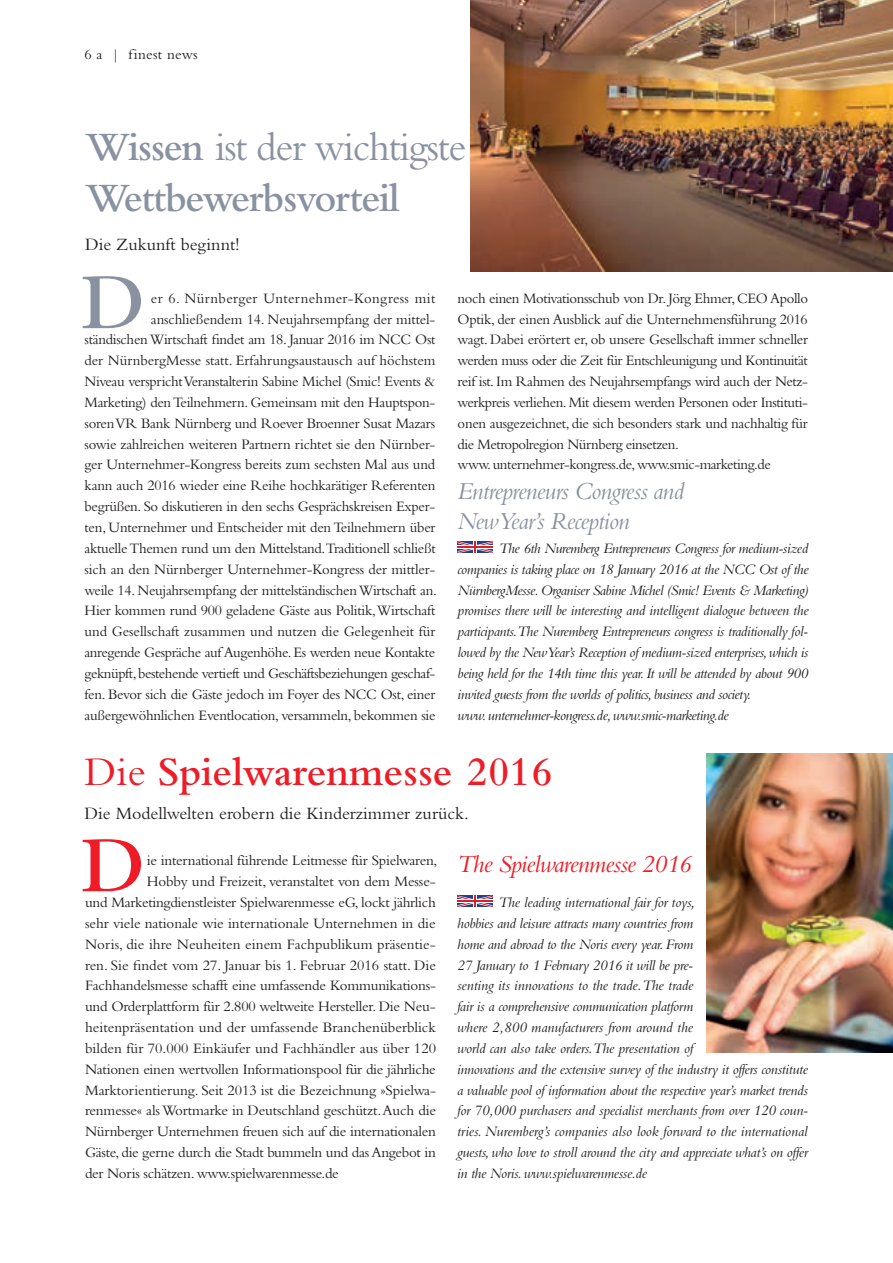
<style>
.page{position:relative;width:893px;height:1263px;background:#fff}
.page>*{position:absolute;margin:0;border:0;box-sizing:border-box;transform-origin:0 0}
.t1{font:600 82.5px "Bembo";color:#ee1c27}
.t2{font:600 82.5px "Bembo";color:#8a92a1}
.t3{font:600 42px/50.4px "Bembo";letter-spacing:-.03em;color:#8a92a1}
.t4{font:600 42px "Bembo";color:#ee1c27}
.t5{font:italic 25.5px/30.6px "Bembo";letter-spacing:-.03em;color:#8a92a1}
.t6{font:italic 25.5px "Bembo";letter-spacing:-.03em;color:#ee1c27}
.t7{font:18px "Bembo";color:#231f20}
.t8{font:15px/20.9px "Bembo";letter-spacing:-.02em;color:#231f20;text-align:right}
.t9{font:italic 15px/20.9px "Bembo";letter-spacing:-.02em;color:#231f20}
.t10{font:15px "Bembo";color:#231f20}
.t11{font:15px "Bembo";letter-spacing:.02em;color:#231f20}
.s1{font-weight:400}
</style>
<div class="page">
<svg style="left:457px;top:896px;width:35px;height:11px"></svg>
<svg style="left:458px;top:541px;width:35px;height:12px"></svg>
<img style="left:470px;top:0;width:423px;height:271px">
<img style="left:706px;top:754px;width:187px;height:299px">
<p class="t11" style="left:84px;top:45px;width:115px">6 a | finest news</p>
<h2 class="t3" style="left:85px;top:122px;width:383px">Wissen <span class="s1">ist der wichtigste<br></span>Wettbewerbsvorteil</h2>
<p class="t7" style="left:85px;top:234px;width:156px">Die Zukunft beginnt!</p>
<h1 class="t2" style="left:81px;top:257px;width:66px">D</h1>
<p class="t8" style="left:85px;top:287px;width:354px">er 6. Nürnberger Unternehmer-Kongress mit anschließendem 14. Neujahrsempfang der mittel-<br>ständischen Wirtschaft findet am 18. Januar 2016 im NCC Ost der NürnbergMesse statt. Erfahrungsaustausch auf höchstem Niveau verspricht Veranstalterin Sabine Michel (Smic! Events &amp; Marketing) den Teilnehmern. Gemeinsam mit den Hauptspon&shy;soren VR Bank Nürnberg und Roever Broenner Susat Mazars sowie zahlreichen weiteren Partnern richtet sie den Nürnber&shy;ger Unternehmer-Kongress bereits zum sechsten Mal aus und kann auch 2016 wieder eine Reihe hochkarätiger Referenten begrüßen. So diskutieren in den sechs Gesprächskreisen Exper&shy;ten, Unternehmer und Entscheider mit den Teilnehmern über aktuelle Themen rund um den Mittelstand.Traditionell schließt sich an den Nürnberger Unternehmer-Kongress der mittler&shy;weile 14. Neujahrsempfang der mittelständischen Wirtschaft an.<br>Hier kommen rund 900 geladene Gäste aus Politik,Wirtschaft und Gesellschaft zusammen und nutzen die Gelegenheit für anregende Gespräche auf Augenhöhe. Es werden neue Kontakte geknüpft, bestehende vertieft und Geschäftsbeziehungen geschaf&shy;fen. Bevor sich die Gäste jedoch im Foyer des NCC Ost, einer außergewöhnlichen Eventlocation, versammeln, bekommen sie</p>
<p class="t8" style="left:458px;top:287px;width:352px;text-align:left">noch einen Motivationsschub von Dr. Jörg Ehmer, CEO Apollo Optik, der einen Ausblick auf die Unternehmensführung 2016 wagt. Dabei erörtert er, ob unsere Gesellschaft immer schneller werden muss oder die Zeit für Entschleunigung und Kontinuität reif ist. Im Rahmen des Neujahrsempfangs wird auch der Netz&shy;werkpreis verliehen. Mit diesem werden Personen oder Instituti&shy;onen ausgezeichnet, die sich besonders stark und nachhaltig für die Metropolregion Nürnberg einsetzen.<br>www. unternehmer-kongress.de, www.smic-marketing.de</p>
<h3 class="t5" style="left:457px;top:475px;width:229px">Entrepreneurs Congress and<br>New Year’s Reception</h3>
<p class="t9" style="left:458px;top:537px;width:352px;text-indent:41px">The 6th Nuremberg Entrepreneurs Congress for medium-sized companies is taking place on 18 January 2016 at the NCC Ost of the NürnbergMesse. Organiser Sabine Michel (Smic! Events &amp; Marketing) promises there will be interesting and intelligent dialogue between the participants.The Nuremberg Entrepreneurs congress is traditionally fol&shy;lowed by the New Year’s Reception of medium-sized enterprises, which is being held for the 14th time this year. It will be attended by about 900 invited guests from the worlds of politics, business and society.<br>www. unternehmer-kongress.de, www.smic-marketing.de</p>
<h2 class="t4" style="left:85px;top:748px;width:470px"><span class="s1">Die</span> Spielwarenmesse 2016</h2>
<p class="t7" style="left:85px;top:802px;width:386px">Die Modellwelten erobern die Kinderzimmer zurück.</p>
<h1 class="t1" style="left:81px;top:819px;width:66px">D</h1>
<p class="t9" style="left:457px;top:892px;width:353px;text-indent:41px">The leading international fair for toys,<br>hobbies and leisure attracts many countries from<br>home and abroad to the Noris every year. From<br>27 January to 1 February 2016 it will be pre-<br>senting its innovations to the trade.The trade<br>fair is a comprehensive communication platform<br>where 2,800 manufacturers from around the<br>world can also take orders.The presentation of<br>innovations and the extensive survey of the industry it offers constitute a valuable pool of information about the respective year’s market trends for 70,000 purchasers and specialist merchants from over 120 coun&shy;tries. Nuremberg’s companies also look forward to the international guests, who love to stroll around the city and appreciate what’s on offer in the Noris. www.spielwarenmesse.de</p>
<h3 class="t6" style="left:457px;top:849px;width:236px">The Spielwarenmesse 2016</h3>
<p class="t8" style="left:147px;top:850px;width:292px">ie international führende Leitmesse für Spielwaren,</p>
<p class="t8" style="left:147px;top:871px;width:291px">Hobby und Freizeit, veranstaltet von dem Messe-</p>
<p class="t8" style="left:85px;top:892px;width:352px">und Marketingdienstleister Spielwarenmesse eG, lockt jährlich</p>
<p class="t8" style="left:85px;top:912px;width:352px">sehr viele nationale wie internationale Unternehmen in die</p>
<p class="t10" style="left:85px;top:935px;width:352px">Noris, die ihre Neuheiten einem Fachpublikum präsentie-</p>
<p class="t10" style="left:85px;top:956px;width:352px">ren. Sie findet vom 27. Januar bis 1. Februar 2016 statt. Die</p>
<p class="t8" style="left:85px;top:975px;width:353px">Fachhandelsmesse schafft eine umfassende Kommunikations-</p>
<p class="t8" style="left:85px;top:996px;width:352px">und Orderplattform für 2.800 weltweite Hersteller. Die Neu-</p>
<p class="t10" style="left:85px;top:1019px;width:352px">heitenpräsentation und der umfassende Branchenüberblick</p>
<p class="t10" style="left:85px;top:1039px;width:352px">bilden für 70.000 Einkäufer und Fachhändler aus über 120</p>
<p class="t8" style="left:85px;top:1058px;width:352px">Nationen einen wertvollen Informationspool für die jährliche</p>
<p class="t8" style="left:85px;top:1079px;width:352px">Marktorientierung. Seit 2013 ist die Bezeichnung »Spielwa-</p>
<p class="t8" style="left:85px;top:1100px;width:352px">renmesse« als Wortmarke in Deutschland geschützt. Auch die</p>
<p class="t8" style="left:85px;top:1121px;width:352px">Nürnberger Unternehmen freuen sich auf die internationalen</p>
<p class="t8" style="left:85px;top:1142px;width:352px">Gäste, die gerne durch die Stadt bummeln und das Angebot in</p>
<p class="t8" style="left:85px;top:1162px;width:255px">der Noris schätzen. www.spielwarenmesse.de</p>
</div>
